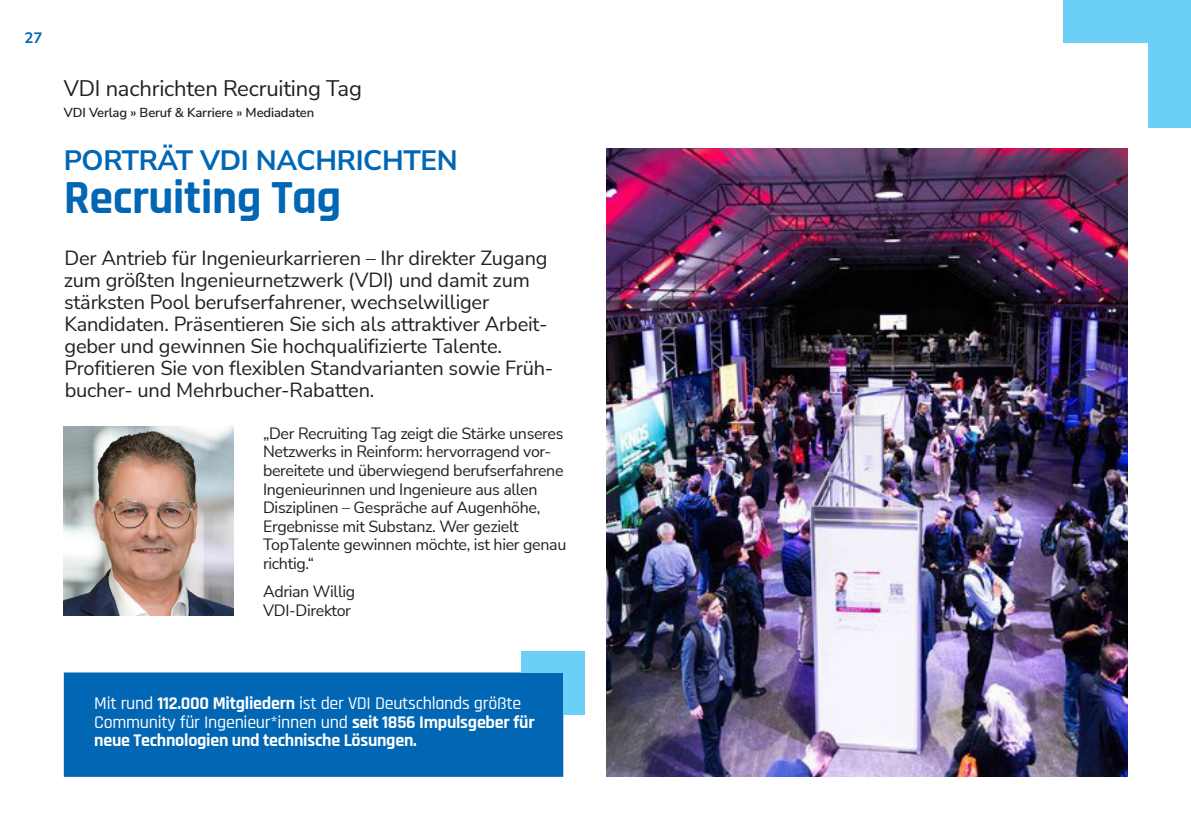
<style>
.page{position:relative;width:1191px;height:840px;background:#fff}
.page>*{position:absolute;margin:0;border:0;box-sizing:border-box;transform-origin:0 0}
.t1{font:700 48px "Rajdhani";letter-spacing:-.01em;color:#0166b3}
.t2{font:700 28px "Nunito Sans";letter-spacing:-.01em;color:#0166b3}
.t3{font:22px "Nunito Sans";letter-spacing:-.01em;color:#231f20}
.t4{font:20px/22px "Nunito Sans";letter-spacing:-.01em;color:#231f20}
.t5{font:700 18px/18.6px "Rajdhani";letter-spacing:-.015em;color:#fff}
.t6{font:16px/18.6px "Nunito Sans";letter-spacing:-.02em;color:#231f20}
.t7{font:700 15px "Nunito Sans";color:#0166b3}
.t8{font:600 13px "Nunito Sans";letter-spacing:-.01em;color:#231f20}
.s1{font-weight:500}
</style>
<div class="page">
<div style="left:63px;top:672px;width:510px;height:105px;background:#0166b3"></div>
<div style="left:521px;top:650px;width:64px;height:22px;background:#6bcff6"></div>
<div style="left:563px;top:650px;width:22px;height:64px;background:#6bcff6"></div>
<img style="left:606px;top:149px;width:521px;height:627px">
<img style="left:64px;top:426px;width:170px;height:189px">
<div style="left:1063px;top:0;width:128px;height:43px;background:#6bcff6"></div>
<div style="left:1148px;top:0;width:43px;height:128px;background:#6bcff6"></div>
<p class="t7" style="left:25px;top:27px;width:19px">27</p>
<p class="t3" style="left:64px;top:73px;width:299px">VDI nachrichten Recruiting Tag</p>
<p class="t8" style="left:64px;top:103px;width:252px">VDI Verlag » Beruf &amp; Karriere » Mediadaten</p>
<h2 class="t2" style="left:64px;top:141px;width:395px">PORTRÄT VDI NACHRICHTEN</h2>
<h1 class="t1" style="left:64px;top:168px;width:279px">Recruiting Tag</h1>
<p class="t4" style="left:64px;top:246px;width:488px">Der Antrieb für Ingenieurkarrieren – Ihr direkter Zugang zum größten Ingenieurnetzwerk (VDI) und damit zum stärksten Pool berufserfahrener, wechselwilliger Kandidaten. Präsentieren Sie sich als attraktiver Arbeit&shy;geber und gewinnen Sie hochqualifizierte Talente.<br>Profitieren Sie von flexiblen Standvarianten sowie Früh&shy;bucher- und Mehrbucher-Rabatten.</p>
<p class="t6" style="left:263px;top:423px;width:305px">„Der Recruiting Tag zeigt die Stärke unseres Netzwerks in Reinform: hervorragend vor&shy;bereitete und überwiegend berufserfahrene Ingenieurinnen und Ingenieure aus allen Disziplinen – Gespräche auf Augenhöhe, Ergebnisse mit Substanz. Wer gezielt TopTalente gewinnen möchte, ist hier genau richtig.“</p>
<p class="t6" style="left:263px;top:581px;width:94px">Adrian Willig<br>VDI-Direktor</p>
<p class="t5" style="left:94px;top:694px;width:442px"><span class="s1">Mit rund</span> 112.000 Mitgliedern <span class="s1">ist der VDI Deutschlands größte<br>Community für Ingenieur*innen und</span> seit 1856 Impulsgeber für neue Technologien und technische Lösungen.</p>
</div>
